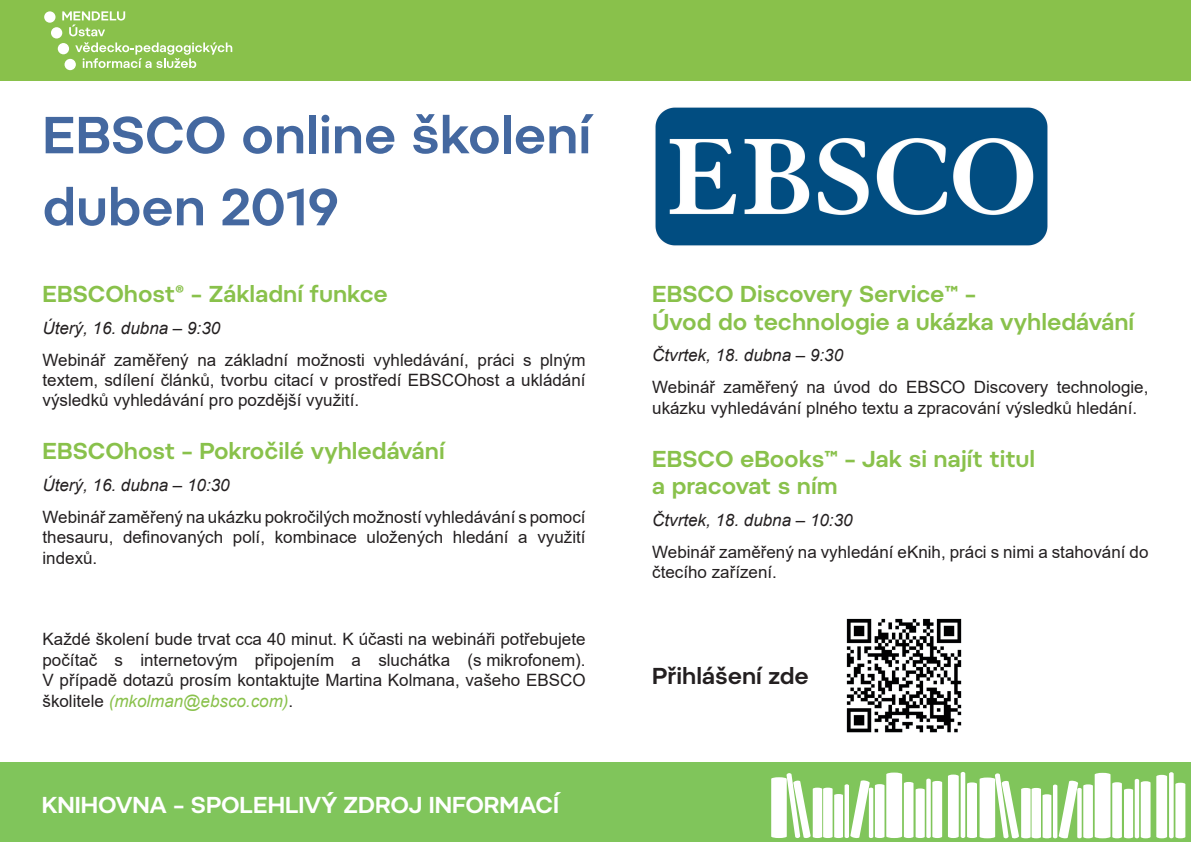
<style>
.page{position:relative;width:1191px;height:842px;background:#fff}
.page>*{position:absolute;margin:0;border:0;box-sizing:border-box;transform-origin:0 0}
.t1{font:600 52px/72px "Pepi";color:#4468a0}
.t2{font:600 23px/27.6px "Pepi";color:#89c14b}
.t3{font:600 23px "Pepi";color:#fff}
.t4{font:600 23px "Pepi";color:#231f20}
.t5{font:17px/20.4px "Arial";color:#231f20;text-align:justify}
.t6{font:italic 17px "Arial";color:#231f20}
.s1{font-style:italic;color:#89c14b}
</style>
<div class="page">
<div style="left:0;top:0;width:1190px;height:80px;background:#89c14b"></div>
<img style="left:846px;top:618px;width:116px;height:115px">
<div style="left:58px;top:43px;width:11px;height:11px;background:#fff;border-radius:50%"></div>
<div style="left:65px;top:59px;width:11px;height:11px;background:#fff;border-radius:50%"></div>
<div style="left:44px;top:11px;width:11px;height:12px;background:#fff;border-radius:50%"></div>
<div style="left:51px;top:27px;width:11px;height:12px;background:#fff;border-radius:50%"></div>
<svg style="left:62px;top:11px;width:170px;height:57px"></svg>
<div style="left:0;top:763px;width:1191px;height:79px;background:#80c55b"></div>
<svg style="left:1156px;top:772px;width:29px;height:66px;background:#e3f2db"></svg>
<svg style="left:948px;top:772px;width:202px;height:66px"></svg>
<svg style="left:771px;top:772px;width:171px;height:66px"></svg>
<img style="left:655px;top:107px;width:393px;height:139px">
<h1 class="t1" style="left:43px;top:98px;width:550px">EBSCO online školení duben 2019</h1>
<h2 class="t2" style="left:43px;top:280px;width:347px">EBSCOhost® – Základní funkce</h2>
<p class="t6" style="left:43px;top:317px;width:179px">Úterý, 16. dubna – 9:30</p>
<p class="t5" style="left:43px;top:349px;width:544px">Webinář zaměřený na základní možnosti vyhledávání, práci s plným textem, sdílení článků, tvorbu citací v prostředí EBSCOhost a ukládání výsledků vyhledávání pro pozdější využití.</p>
<h2 class="t2" style="left:43px;top:437px;width:404px">EBSCOhost – Pokročilé vyhledávání</h2>
<p class="t6" style="left:43px;top:474px;width:189px">Úterý, 16. dubna – 10:30</p>
<p class="t5" style="left:43px;top:507px;width:544px">Webinář zaměřený na ukázku pokročilých možností vyhledávání s pomocí thesauru, definovaných polí, kombinace uložených hledání a využití indexů.</p>
<p class="t5" style="left:43px;top:629px;width:544px">Každé školení bude trvat cca 40 minut. K účasti na webináři potřebujete počítač s internetovým připojením a sluchátka (s mikrofonem).<br>V případě dotazů prosím kontaktujte Martina Kolmana, vašeho EBSCO školitele <span class="s1">(mkolman@ebsco.com)</span>.</p>
<h2 class="t3" style="left:42px;top:791px;width:519px">KNIHOVNA – SPOLEHLIVÝ ZDROJ INFORMACÍ</h2>
<h2 class="t2" style="left:652px;top:280px;width:483px">EBSCO Discovery Service™ –<br>Úvod do technologie a ukázka vyhledávání</h2>
<p class="t6" style="left:652px;top:344px;width:192px">Čtvrtek, 18. dubna – 9:30</p>
<p class="t5" style="left:652px;top:377px;width:498px">Webinář zaměřený na úvod do EBSCO Discovery technologie, ukázku vyhledávání plného textu a zpracování výsledků hledání.</p>
<h2 class="t2" style="left:652px;top:444px;width:384px">EBSCO eBooks™ – Jak si najít titul a pracovat s ním</h2>
<p class="t6" style="left:652px;top:509px;width:202px">Čtvrtek, 18. dubna – 10:30</p>
<p class="t5" style="left:652px;top:541px;width:498px">Webinář zaměřený na vyhledání eKnih, práci s nimi a stahování do čtecího zařízení.</p>
<h2 class="t4" style="left:652px;top:661px;width:158px">Přihlášení zde</h2>
</div>
